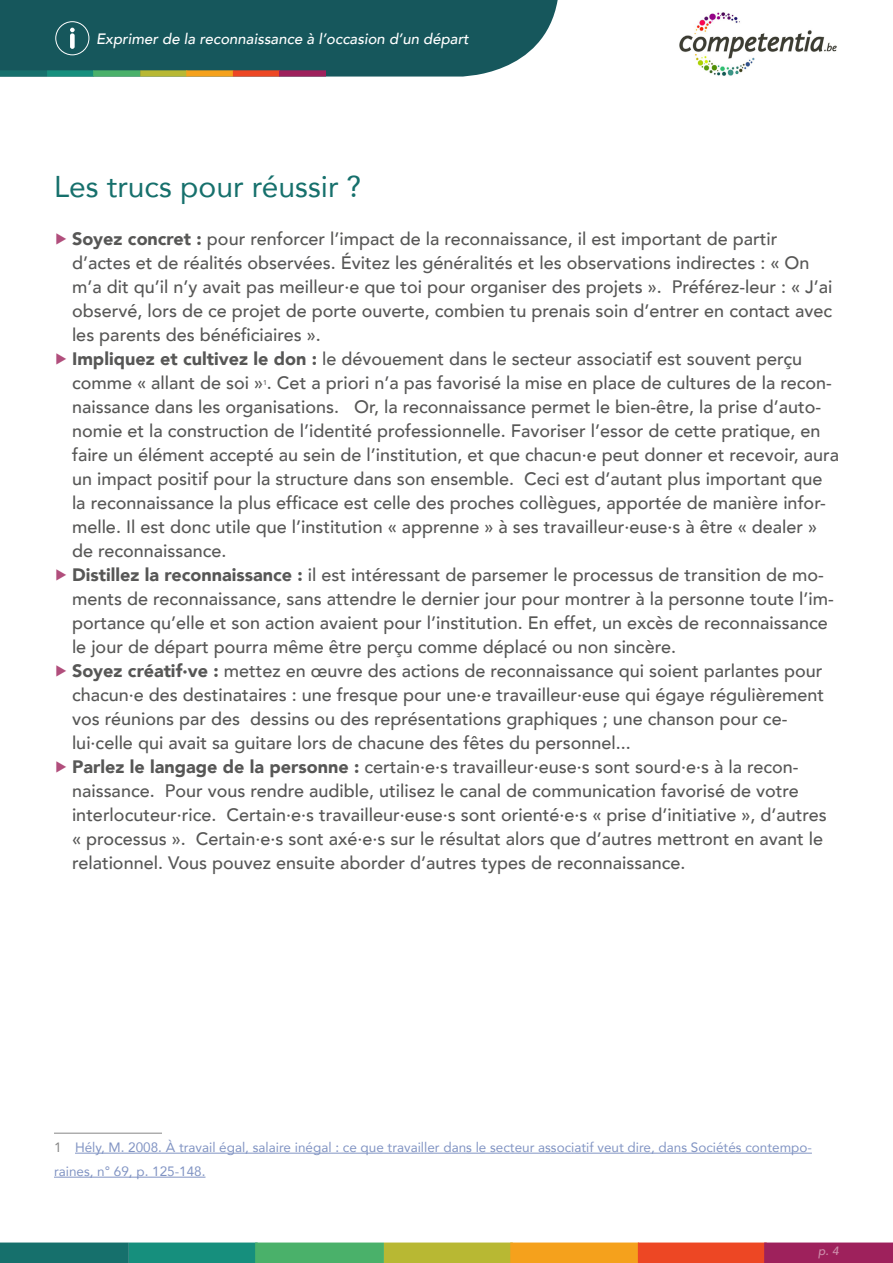
<style>
.page{position:relative;width:893px;height:1263px;background:#fff}
.page>*{position:absolute;margin:0;border:0;box-sizing:border-box;transform-origin:0 0}
.t1{font:30px "Avenir";color:#16706c}
.t2{font:500 18px "Avenir";color:#575756}
.t3{font:italic 500 15px "Avenir";color:#fff}
.t4{font:13.5px/24px "Avenir";color:#8194c3}
.t5{font:italic 500 12px "Avenir";color:#cf90ad}
.t6{font:500 7.05px "Avenir";color:#575756}
.s1{color:#b14e7c}
.s2{font-weight:900}
.s3{color:#878787}
</style>
<div class="page">
<svg style="left:0;top:0;width:558px;height:77px;background:#266163"></svg>
<div style="left:55px;top:21px;width:34px;height:34px;border:1px solid #fff;border-radius:50%"></div>
<img style="left:679px;top:12px;width:158px;height:64px">
<div style="left:129px;top:1242px;width:129px;height:21px;background:#168f7d"></div>
<div style="left:255px;top:1242px;width:129px;height:21px;background:#4ab16a"></div>
<div style="left:384px;top:1242px;width:129px;height:21px;background:#b8b833"></div>
<div style="left:510px;top:1242px;width:129px;height:21px;background:#f5a11c"></div>
<div style="left:638px;top:1242px;width:129px;height:21px;background:#ed4724"></div>
<div style="left:764px;top:1242px;width:129px;height:21px;background:#9e215c"></div>
<div style="left:0;top:1242px;width:129px;height:21px;background:#16706c"></div>
<hr style="left:54px;top:1133px;width:108px;height:1px;background:#878787">
<hr style="left:75px;top:1153px;width:737px;height:1px;background:#8194c3">
<hr style="left:54px;top:1177px;width:151px;height:1px;background:#8194c3">
<p class="t3" style="left:96px;top:30px;width:374px">Exprimer de la reconnaissance à l’occasion d’un départ</p>
<h1 class="t1" style="left:54px;top:162px;width:309px">Les trucs pour réussir ?</h1>
<p class="t2" style="left:54px;top:223px;width:725px"><span class="s1">▶</span> <span class="s2">Soyez concret :</span> pour renforcer l’impact de la reconnaissance, il est important de partir</p>
<p class="t2" style="left:72px;top:247px;width:739px">d’actes et de réalités observées. Évitez les généralités et les observations indirectes : « On</p>
<p class="t2" style="left:72px;top:271px;width:762px">m’a dit qu’il n’y avait pas meilleur·e que toi pour organiser des projets ». Préférez-leur : « J’ai</p>
<p class="t2" style="left:72px;top:295px;width:762px">observé, lors de ce projet de porte ouverte, combien tu prenais soin d’entrer en contact avec</p>
<p class="t2" style="left:72px;top:319px;width:250px">les parents des bénéficiaires ».</p>
<p class="t2" style="left:54px;top:343px;width:750px"><span class="s1">▶</span> <span class="s2">Impliquez et cultivez le don :</span> le dévouement dans le secteur associatif est souvent perçu</p>
<p class="t2" style="left:72px;top:367px;width:761px">comme « allant de soi » . Cet a priori n’a pas favorisé la mise en place de cultures de la recon-</p>
<p class="t6" style="left:263px;top:376px;width:5px">1</p>
<p class="t2" style="left:72px;top:391px;width:751px">naissance dans les organisations. Or, la reconnaissance permet le bien-être, la prise d’auto-</p>
<p class="t2" style="left:72px;top:415px;width:750px">nomie et la construction de l’identité professionnelle. Favoriser l’essor de cette pratique, en</p>
<p class="t2" style="left:72px;top:439px;width:768px">faire un élément accepté au sein de l’institution, et que chacun·e peut donner et recevoir, aura</p>
<p class="t2" style="left:72px;top:463px;width:752px">un impact positif pour la structure dans son ensemble. Ceci est d’autant plus important que</p>
<p class="t2" style="left:72px;top:487px;width:755px">la reconnaissance la plus efficace est celle des proches collègues, apportée de manière infor-</p>
<p class="t2" style="left:72px;top:511px;width:747px">melle. Il est donc utile que l’institution « apprenne » à ses travailleur·euse·s à être « dealer »</p>
<p class="t2" style="left:72px;top:535px;width:156px">de reconnaissance.</p>
<p class="t2" style="left:54px;top:559px;width:771px"><span class="s1">▶</span> <span class="s2">Distillez la reconnaissance :</span> il est intéressant de parsemer le processus de transition de mo-</p>
<p class="t2" style="left:72px;top:583px;width:763px">ments de reconnaissance, sans attendre le dernier jour pour montrer à la personne toute l’im-</p>
<p class="t2" style="left:72px;top:607px;width:757px">portance qu’elle et son action avaient pour l’institution. En effet, un excès de reconnaissance</p>
<p class="t2" style="left:72px;top:631px;width:605px">le jour de départ pourra même être perçu comme déplacé ou non sincère.</p>
<p class="t2" style="left:54px;top:655px;width:770px"><span class="s1">▶</span> <span class="s2">Soyez créatif·ve :</span> mettez en œuvre des actions de reconnaissance qui soient parlantes pour</p>
<p class="t2" style="left:72px;top:679px;width:754px">chacun·e des destinataires : une fresque pour une·e travailleur·euse qui égaye régulièrement</p>
<p class="t2" style="left:72px;top:703px;width:717px">vos réunions par des dessins ou des représentations graphiques ; une chanson pour ce-</p>
<p class="t2" style="left:72px;top:727px;width:560px">lui·celle qui avait sa guitare lors de chacune des fêtes du personnel...</p>
<p class="t2" style="left:54px;top:751px;width:746px"><span class="s1">▶</span> <span class="s2">Parlez le langage de la personne :</span> certain·e·s travailleur·euse·s sont sourd·e·s à la recon-</p>
<p class="t2" style="left:72px;top:775px;width:728px">naissance. Pour vous rendre audible, utilisez le canal de communication favorisé de votre</p>
<p class="t2" style="left:72px;top:799px;width:756px">interlocuteur·rice. Certain·e·s travailleur·euse·s sont orienté·e·s « prise d’initiative », d’autres</p>
<p class="t2" style="left:72px;top:823px;width:753px">« processus ». Certain·e·s sont axé·e·s sur le résultat alors que d’autres mettront en avant le</p>
<p class="t2" style="left:72px;top:847px;width:615px">relationnel. Vous pouvez ensuite aborder d’autres types de reconnaissance.</p>
<p class="t4" style="left:54px;top:1135px;width:759px"><span class="s3">1</span> Hély, M. 2008. À travail égal, salaire inégal : ce que travailler dans le secteur associatif veut dire, dans Sociétés contempo&shy;raines, n° 69, p. 125-148.</p>
<p class="t5" style="left:818px;top:1243px;width:22px">p. 4</p>
</div>
